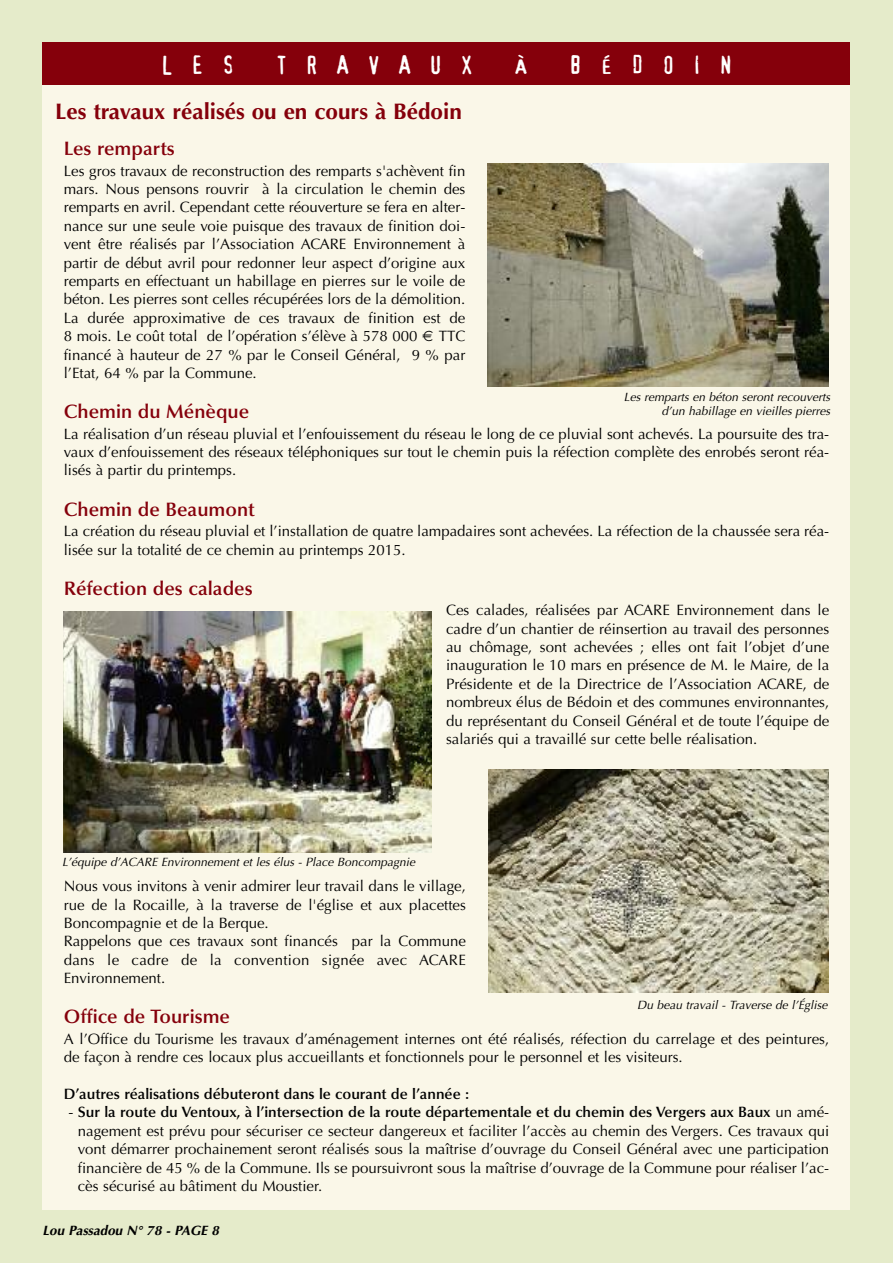
<style>
.page{position:relative;width:893px;height:1263px;background:#e5ebca}
.page>*{position:absolute;margin:0;border:0;box-sizing:border-box;transform-origin:0 0}
.t1{font:24.75px "Confidential";letter-spacing:.75em;color:#fff}
.t2{font:700 22.5px "Optima";color:#85000b}
.t3{font:600 19.5px "Optima";color:#85000b}
.t4{font:15px/18.5px "Optima";color:#000;text-align:justify}
.t5{font:600 15px "Optima";color:#000}
.t6{font:italic 700 13.5px "Optima";color:#000}
.t7{font:italic 12px/14.5px "Optima";color:#000;text-align:right}
.s1{font-weight:600}
</style>
<div class="page">
<div style="left:43px;top:85px;width:807px;height:1125px;background:#faf7e8"></div>
<img style="left:488px;top:164px;width:340px;height:223px">
<img style="left:63px;top:612px;width:368px;height:240px">
<img style="left:488px;top:770px;width:341px;height:222px">
<div style="left:43px;top:43px;width:807px;height:42px;background:#85000b"></div>
<h1 class="t1" style="left:161px;top:51px;width:75px">LES</h1>
<h1 class="t1" style="left:277px;top:51px;width:198px">TRAVAUX</h1>
<h1 class="t1" style="left:515px;top:51px;width:14px">À</h1>
<h1 class="t1" style="left:569px;top:51px;width:164px">BÉDOIN</h1>
<h2 class="t2" style="left:55px;top:98px;width:408px">Les travaux réalisés ou en cours à Bédoin</h2>
<h3 class="t3" style="left:64px;top:141px;width:113px">Les remparts</h3>
<p class="t4" style="left:64px;top:163px;width:403px">Les gros travaux de reconstruction des remparts s'achèvent fin mars. Nous pensons rouvrir à la circulation le chemin des remparts en avril. Cependant cette réouverture se fera en alter&shy;nance sur une seule voie puisque des travaux de finition doi&shy;vent être réalisés par l’Association ACARE Environnement à partir de début avril pour redonner leur aspect d’origine aux remparts en effectuant un habillage en pierres sur le voile de béton. Les pierres sont celles récupérées lors de la démolition.<br>La durée approximative de ces travaux de finition est de 8 mois. Le coût total de l’opération s’élève à 578 000</p>
<p class="t4" style="left:64px;top:328px;width:403px;text-indent:375px">TTC financé à hauteur de 27 % par le Conseil Général, 9 % par l’Etat, 64 % par la Commune.</p>
<h3 class="t3" style="left:64px;top:404px;width:187px">Chemin du Ménèque</h3>
<p class="t4" style="left:64px;top:426px;width:767px">La réalisation d’un réseau pluvial et l’enfouissement du réseau le long de ce pluvial sont achevés. La poursuite des tra&shy;vaux d’enfouissement des réseaux téléphoniques sur tout le chemin puis la réfection complète des enrobés seront réa&shy;lisés à partir du printemps.</p>
<h3 class="t3" style="left:64px;top:501px;width:192px">Chemin de Beaumont</h3>
<p class="t4" style="left:64px;top:523px;width:767px">La création du réseau pluvial et l’installation de quatre lampadaires sont achevées. La réfection de la chaussée sera réa&shy;lisée sur la totalité de ce chemin au printemps 2015.</p>
<h3 class="t3" style="left:64px;top:580px;width:190px">Réfection des calades</h3>
<p class="t4" style="left:446px;top:602px;width:385px">Ces calades, réalisées par ACARE Environnement dans le cadre d’un chantier de réinsertion au travail des personnes au chômage, sont achevées ; elles ont fait l’objet d’une inauguration le 10 mars en présence de M. le Maire, de la Présidente et de la Directrice de l’Association ACARE, de nombreux élus de Bédoin et des communes environnantes, du représentant du Conseil Général et de toute l’équipe de salariés qui a travaillé sur cette belle réalisation.</p>
<p class="t7" style="left:624px;top:390px;width:208px">Les remparts en béton seront recouverts d’un habillage en vieilles pierres</p>
<p class="t7" style="left:62px;top:855px;width:354px">L’équipe d’ACARE Environnement et les élus - Place Boncompagnie</p>
<p class="t4" style="left:64px;top:878px;width:404px;text-align:left">Nous vous invitons à venir admirer leur travail dans le village, rue de la Rocaille, à la traverse de l'église et aux placettes Boncompagnie et de la Berque.<br>Rappelons que ces travaux sont financés par la Commune dans le cadre de la convention signée avec ACARE Environnement.</p>
<h3 class="t3" style="left:64px;top:1009px;width:168px">Office de Tourisme</h3>
<p class="t4" style="left:64px;top:1031px;width:767px">A l’Office du Tourisme les travaux d’aménagement internes ont été réalisés, réfection du carrelage et des peintures, de façon à rendre ces locaux plus accueillants et fonctionnels pour le personnel et les visiteurs.</p>
<p class="t5" style="left:64px;top:1088px;width:407px">D’autres réalisations débuteront dans le courant de l’année :</p>
<p class="t4" style="left:78px;top:1104px;width:753px;text-indent:-9px">- <span class="s1">Sur la route du Ventoux, à l’intersection de la route départementale et du chemin des Vergers aux Baux</span> un amé&shy;nagement est prévu pour sécuriser ce secteur dangereux et faciliter l’accès au chemin des Vergers. Ces travaux qui vont démarrer prochainement seront réalisés sous la maîtrise d’ouvrage du Conseil Général avec une participation financière de 45 % de la Commune. Ils se poursuivront sous la maîtrise d’ouvrage de la Commune pour réaliser l’ac&shy;cès sécurisé au bâtiment du Moustier.</p>
<p class="t7" style="left:637px;top:999px;width:192px">Du beau travail - Traverse de l’Église</p>
<p class="t6" style="left:43px;top:1225px;width:178px">Lou Passadou N° 78 - PAGE 8</p>
</div>
